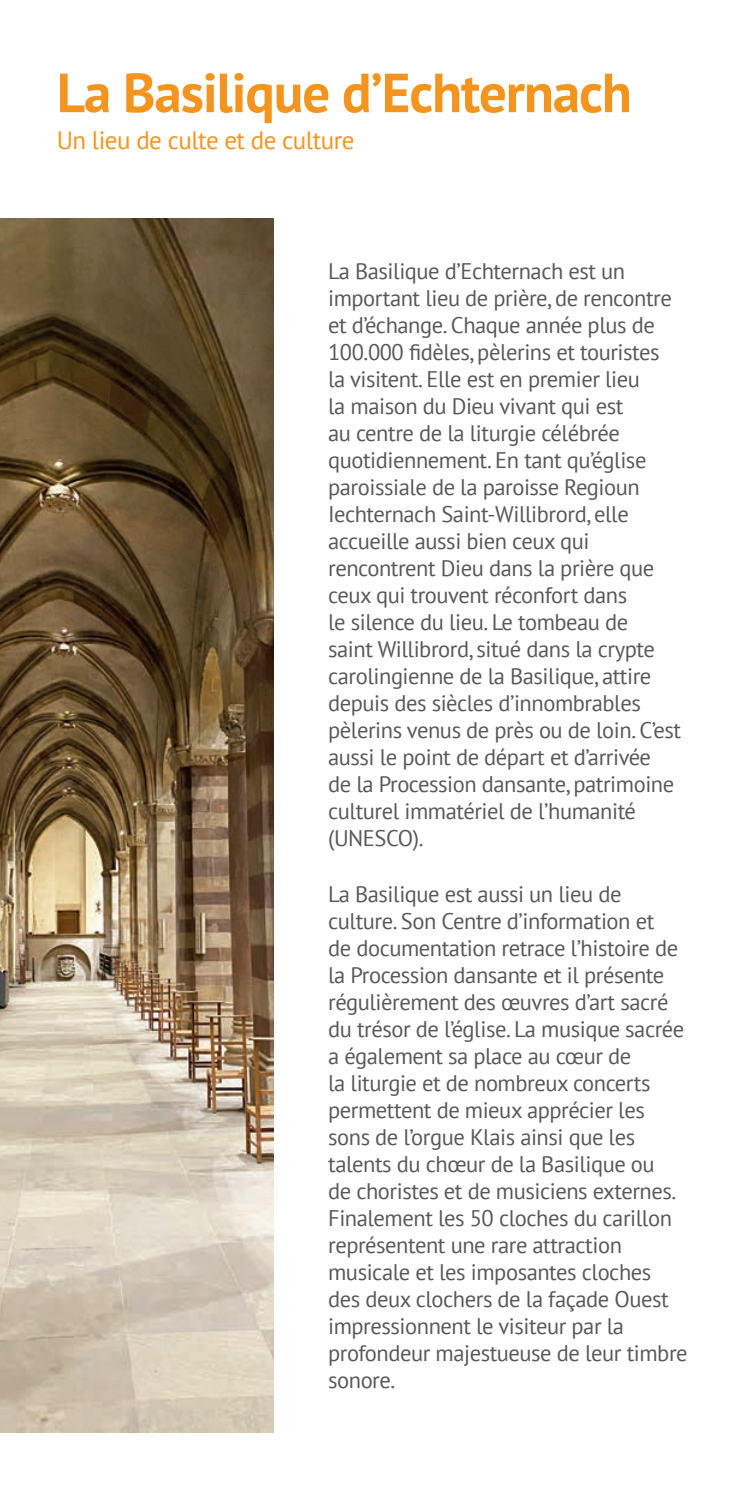
<style>
.page{position:relative;width:745px;height:1489px;background:#fff}
.page>*{position:absolute;margin:0;border:0;box-sizing:border-box;transform-origin:0 0}
.t1{font:700 55px "PT Sans";letter-spacing:-.02em;color:#f3941e}
.t2{font:25px "PT Sans";letter-spacing:-.02em;color:#f3941e}
.t3{font:22.5px/27px "PT Sans";letter-spacing:-.02em;color:#57585a}
</style>
<div class="page">
<img style="left:0;top:218px;width:273px;height:1213px">
<h1 class="t1" style="left:57px;top:56px;width:576px">La Basilique d’Echternach</h1>
<p class="t2" style="left:57px;top:124px;width:299px">Un lieu de culte et de culture</p>
<p class="t3" style="left:328px;top:257px;width:354px">La Basilique d’Echternach est un important lieu de prière, de rencontre et d’échange. Chaque année plus de 100.000 fidèles, pèlerins et touristes la visitent. Elle est en premier lieu<br>la maison du Dieu vivant qui est<br>au centre de la liturgie célébrée quotidiennement. En tant qu’église paroissiale de la paroisse Regioun Iechternach Saint-Willibrord, elle accueille aussi bien ceux qui rencontrent Dieu dans la prière que ceux qui trouvent réconfort dans<br>le silence du lieu. Le tombeau de<br>saint Willibrord, situé dans la crypte carolingienne de la Basilique, attire depuis des siècles d’innombrables pèlerins venus de près ou de loin. C’est aussi le point de départ et d’arrivée<br>de la Procession dansante, patrimoine culturel immatériel de l’humanité (UNESCO).</p>
<p class="t3" style="left:328px;top:879px;width:361px">La Basilique est aussi un lieu de culture. Son Centre d’information et<br>de documentation retrace l’histoire de la Procession dansante et il présente régulièrement des œuvres d’art sacré du trésor de l’église. La musique sacrée a également sa place au cœur de<br>la liturgie et de nombreux concerts permettent de mieux apprécier les sons de l’orgue Klais ainsi que les talents du chœur de la Basilique ou<br>de choristes et de musiciens externes.<br>Finalement les 50 cloches du carillon représentent une rare attraction musicale et les imposantes cloches des deux clochers de la façade Ouest impressionnent le visiteur par la profondeur majestueuse de leur timbre sonore.</p>
</div>
